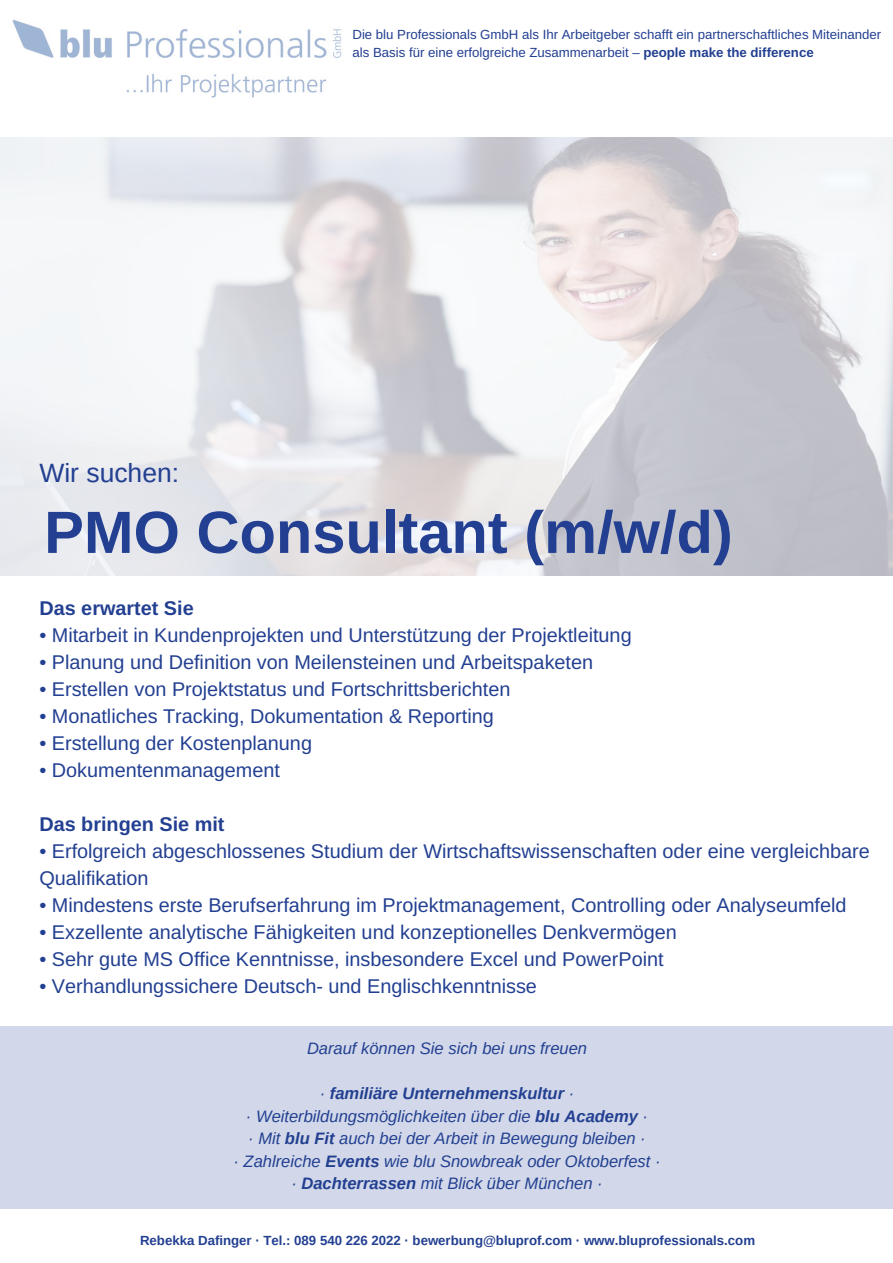
<style>
.page{position:relative;width:893px;height:1263px;background:#fff}
.page>*{position:absolute;margin:0;border:0;box-sizing:border-box;transform-origin:0 0}
.t1{font:700 59.55px "Arimo";color:#223f91}
.t2{font:26.55px "Arimo";color:#223f91}
.t3{font:19.8px/27px "Arimo";color:#223f91}
.t4{font:700 19.8px "Arimo";color:#223f91}
.t5{font:italic 16.5px/22.5px "Arimo";color:#223f91;text-align:center}
.t6{font:13.2px/18px "Arimo";color:#223f91}
.t7{font:700 13.2px "Arimo";color:#223f91}
.s1{font-weight:700}
</style>
<div class="page">
<img style="left:12px;top:19px;width:330px;height:79px">
<div style="left:0;top:1026px;width:893px;height:182px;background:#d2d8e9"></div>
<img style="left:0;top:137px;width:893px;height:438px">
<h2 class="t2" style="left:39px;top:458px;width:141px">Wir suchen:</h2>
<p class="t6" style="left:352px;top:26px;width:530px">Die blu Professionals GmbH als Ihr Arbeitgeber schafft ein partnerschaftliches Miteinander als Basis für eine erfolgreiche Zusammenarbeit – <span class="s1">people make the difference</span></p>
<h1 class="t1" style="left:44px;top:499px;width:690px">PMO Consultant (m/w/d)</h1>
<p class="t4" style="left:39px;top:597px;width:156px">Das erwartet Sie</p>
<p class="t3" style="left:39px;top:621px;width:594px">• Mitarbeit in Kundenprojekten und Unterstützung der Projektleitung</p>
<p class="t3" style="left:39px;top:648px;width:555px">• Planung und Definition von Meilensteinen und Arbeitspaketen</p>
<p class="t3" style="left:39px;top:675px;width:472px">• Erstellen von Projektstatus und Fortschrittsberichten</p>
<p class="t3" style="left:39px;top:702px;width:456px">• Monatliches Tracking, Dokumentation &amp; Reporting</p>
<p class="t3" style="left:39px;top:730px;width:274px">• Erstellung der Kostenplanung</p>
<p class="t3" style="left:39px;top:757px;width:242px">• Dokumentenmanagement</p>
<p class="t4" style="left:39px;top:813px;width:187px">Das bringen Sie mit</p>
<p class="t3" style="left:39px;top:838px;width:832px">• Erfolgreich abgeschlossenes Studium der Wirtschaftswissenschaften oder eine vergleichbare<br>Qualifikation</p>
<p class="t3" style="left:39px;top:892px;width:809px">• Mindestens erste Berufserfahrung im Projektmanagement, Controlling oder Analyseumfeld</p>
<p class="t3" style="left:39px;top:919px;width:639px">• Exzellente analytische Fähigkeiten und konzeptionelles Denkvermögen</p>
<p class="t3" style="left:39px;top:946px;width:626px">• Sehr gute MS Office Kenntnisse, insbesondere Excel und PowerPoint</p>
<p class="t3" style="left:39px;top:973px;width:499px">• Verhandlungssichere Deutsch- und Englischkenntnisse</p>
<p class="t5" style="left:307px;top:1037px;width:282px">Darauf können Sie sich bei uns freuen</p>
<p class="t5" style="left:234px;top:1082px;width:428px">· <span class="s1">familiäre Unternehmenskultur</span> ·<br>· Weiterbildungsmöglichkeiten über die <span class="s1">blu Academy</span> ·<br>· Mit <span class="s1">blu Fit</span> auch bei der Arbeit in Bewegung bleiben ·<br>· Zahlreiche <span class="s1">Events</span> wie blu Snowbreak oder Oktoberfest · · <span class="s1">Dachterrassen</span> mit Blick über München ·</p>
<p class="t7" style="left:140px;top:1233px;width:616px">Rebekka Dafinger · Tel.: 089 540 226 2022 · bewerbung@bluprof.com · www.bluprofessionals.com</p>
</div>
